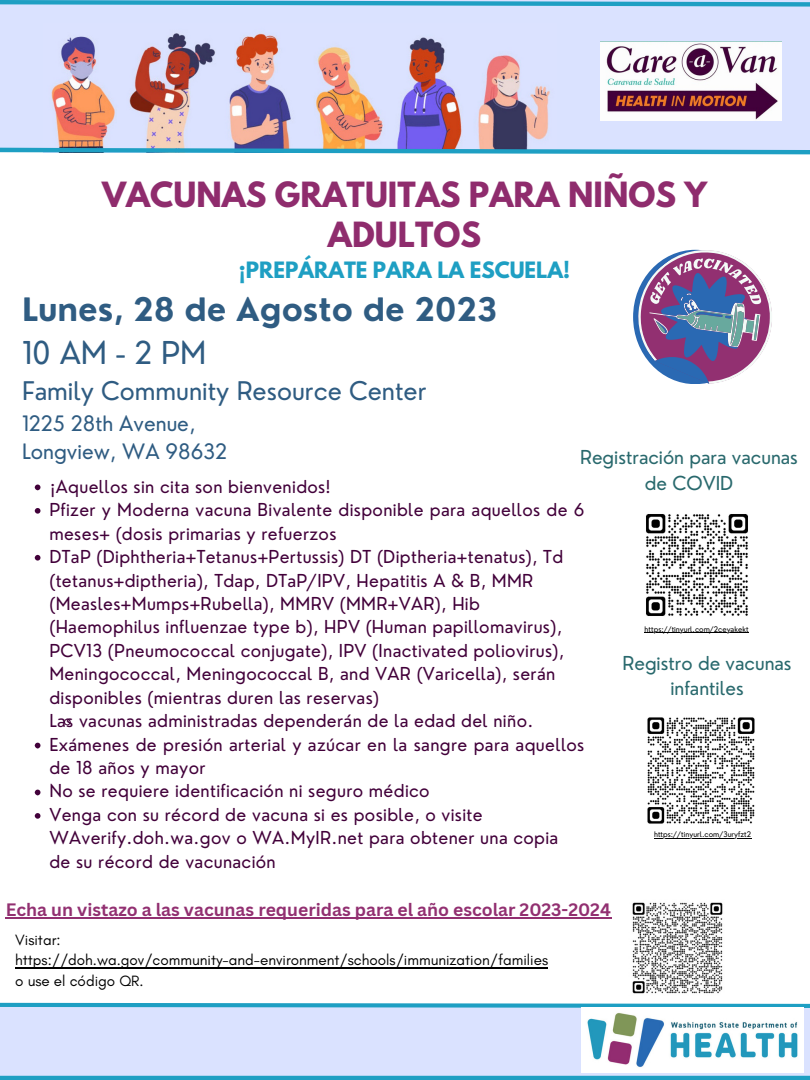
<style>
.page{position:relative;width:810px;height:1080px;background:#fff}
.page>*{position:absolute;margin:0;border:0;box-sizing:border-box;transform-origin:0 0}
.t1{font:700 31.44px "Nourd";color:#2f5c82}
.t2{font:700 30.75px/40.3px "League Spartan";color:#8f2c6d;text-align:center}
.t3{font:30.69px "Nourd";color:#2f5c82}
.t4{font:25.06px "Nourd";color:#2f5c82}
.t5{font:20.69px "Nourd";color:#2f5c82}
.t6{font:700 20px "League Spartan";color:#1e9fc3}
.t7{font:18.75px/25.3px "Nourd";color:#29696d;text-align:center}
.t8{font:700 17.5px "Canva Sans";color:#923071}
.t9{font:17.44px/23.4px "Nourd";letter-spacing:.02em;color:#42013a}
.t10{font:15.19px/20.6px "Glacial Indifference";color:#000}
.t11{font:7.5px "Nourd";color:#000}
</style>
<div class="page">
<div style="left:0;top:0;width:810px;height:152px;background:#dae2ff"></div>
<div style="left:0;top:1005px;width:810px;height:73px;background:#dae2ff"></div>
<img style="left:43px;top:33px;width:507px;height:115px">
<svg style="left:0;top:0;width:810px;height:7px"></svg>
<svg style="left:0;top:148px;width:810px;height:6px"></svg>
<hr style="left:0;top:1076px;width:810px;height:4px;background:#1e9fc3">
<svg style="left:0;top:1003px;width:810px;height:5px"></svg>
<img style="left:581px;top:1007px;width:222px;height:66px">
<img style="left:601px;top:42px;width:180px;height:79px">
<svg style="left:35px;top:485px;width:5px;height:5px"></svg>
<svg style="left:35px;top:508px;width:5px;height:6px"></svg>
<svg style="left:35px;top:555px;width:5px;height:6px"></svg>
<svg style="left:35px;top:743px;width:5px;height:5px"></svg>
<svg style="left:35px;top:790px;width:5px;height:5px"></svg>
<svg style="left:35px;top:813px;width:5px;height:6px"></svg>
<hr style="left:6px;top:918px;width:606px;height:1px;background:#923071">
<svg style="left:64px;top:719px;width:6px;height:6px"></svg>
<svg style="left:633px;top:291px;width:5px;height:52px"></svg>
<svg style="left:638px;top:249px;width:134px;height:135px"></svg>
<img style="left:632px;top:902px;width:91px;height:92px">
<hr style="left:15px;top:968px;width:533px;height:1px;background:#000">
<img style="left:646px;top:514px;width:102px;height:102px">
<img style="left:647px;top:717px;width:108px;height:107px">
<hr style="left:645px;top:633px;width:104px;height:1px;background:#000">
<hr style="left:654px;top:838px;width:97px;height:1px;background:#000">
<p class="t2" style="left:102px;top:178px;width:607px">VACUNAS GRATUITAS PARA NIÑOS Y<br>ADULTOS</p>
<p class="t6" style="left:239px;top:260px;width:333px">¡PREPÁRATE PARA LA ESCUELA!</p>
<p class="t1" style="left:22px;top:290px;width:477px">Lunes, 28 de Agosto de 2023</p>
<p class="t3" style="left:22px;top:333px;width:186px">10 AM - 2 PM</p>
<p class="t4" style="left:22px;top:375px;width:406px">Family Community Resource Center</p>
<p class="t5" style="left:22px;top:410px;width:175px">1225 28th Avenue,</p>
<p class="t5" style="left:22px;top:439px;width:207px">Longview, WA 98632</p>
<p class="t7" style="left:580px;top:445px;width:219px">Registración para vacunas</p>
<p class="t9" style="left:49px;top:475px;width:282px">¡Aquellos sin cita son bienvenidos!</p>
<p class="t7" style="left:645px;top:470px;width:90px">de COVID</p>
<p class="t9" style="left:49px;top:498px;width:537px">Pfizer y Moderna vacuna Bivalente disponible para aquellos de 6 meses+ (dosis primarias y refuerzos</p>
<p class="t9" style="left:49px;top:545px;width:515px">DTaP (Diphtheria+Tetanus+Pertussis) DT (Diptheria+tenatus), Td (tetanus+diptheria), Tdap, DTaP/IPV, Hepatitis A &amp; B, MMR (Measles+Mumps+Rubella), MMRV (MMR+VAR), Hib</p>
<p class="t9" style="left:49px;top:615px;width:516px">(Haemophilus influenzae type b), HPV (Human papillomavirus), PCV13 (Pneumococcal conjugate), IPV (Inactivated poliovirus), Meningococcal, Meningococcal B, and VAR (Varicella), serán disponibles (mientras duren las reservas)</p>
<p class="t9" style="left:49px;top:709px;width:485px">Las vacunas administradas dependerán de la edad del niño.</p>
<p class="t9" style="left:49px;top:732px;width:537px">Exámenes de presión arterial y azúcar en la sangre para aquellos de 18 años y mayor</p>
<p class="t9" style="left:49px;top:779px;width:382px">No se requiere identificación ni seguro médico</p>
<p class="t9" style="left:49px;top:803px;width:511px">Venga con su récord de vacuna si es posible, o visite<br>WAverify.doh.wa.gov o WA.MyIR.net para obtener una copia de su récord de vacunación</p>
<p class="t11" style="left:645px;top:625px;width:105px">https://tinyurl.com/2ceyakekt</p>
<p class="t7" style="left:622px;top:650px;width:171px">Registro de vacunas infantiles</p>
<p class="t11" style="left:654px;top:830px;width:98px">https://tinyurl.com/3uryfzt2</p>
<p class="t8" style="left:6px;top:897px;width:607px">Echa un vistazo a las vacunas requeridas para el año escolar 2023-2024</p>
<p class="t10" style="left:15px;top:929px;width:535px">Visitar: https://doh.wa.gov/community-and-environment/schools/immunization/families o use el código QR.</p>
</div>
